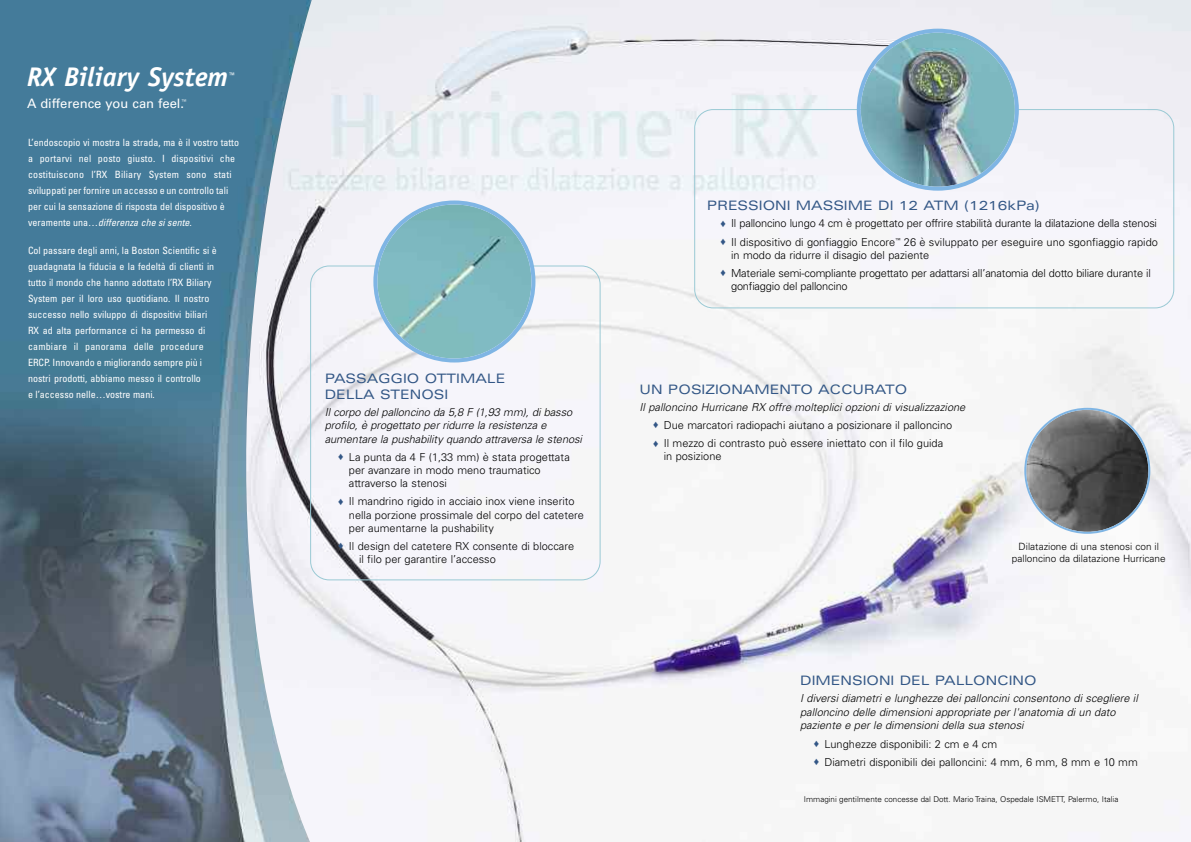
<style>
.page{position:relative;width:1191px;height:842px;background:#fff}
.page>*{position:absolute;margin:0;border:0;box-sizing:border-box;transform-origin:0 0}
.t1{font:italic 700 27px "Officina Sans";color:#fff}
.t2{font:expanded 13px/15.6px "Univers";color:#335786}
.t3{font:500 13px "Univers CE";color:#fff}
.t4{font:300 11px/13.2px "Univers CE";color:#000}
.t5{font:italic 300 11px/13.2px "Univers CE";color:#000}
.t6{font:condensed 10px/16px "Univers";color:#fff}
.t7{font:300 10px/12px "Univers CE";color:#000;text-align:center}
.t8{font:italic 700 9.5px "Officina Sans";color:#fff}
.t9{font:300 8px "Univers CE";color:#000}
.s1{font-style:italic}
.s2{color:#335786}
</style>
<div class="page">
<img style="left:314px;top:0;width:877px;height:842px">
<img style="left:0;top:0;width:314px;height:842px">
<div style="left:310px;top:265px;width:290px;height:315px;background:#f6f5fb"></div>
<svg style="left:373px;top:200px;width:162px;height:162px"></svg>
<div style="left:694px;top:109px;width:480px;height:199px;background:#f6f5f9"></div>
<svg style="left:1024px;top:408px;width:126px;height:126px"></svg>
<img style="left:856px;top:29px;width:162px;height:162px">
<h1 class="t1" style="left:27px;top:67px;width:203px">RX Biliary System</h1>
<p class="t8" style="left:228px;top:73px;width:8px">™</p>
<p class="t3" style="left:27px;top:99px;width:162px">A difference you can feel.<sup>™</sup></p>
<p class="t6" style="left:28px;top:135px;width:213px">L’endoscopio vi mostra la strada, ma è il vostro tatto a portarvi nel posto giusto. I dispositivi che costituiscono l’RX Biliary System sono stati sviluppati per fornire un accesso e un controllo tali per cui la sensazione di risposta del dispositivo è veramente una…<span class="s1">differenza che si sente.</span></p>
<p class="t6" style="left:28px;top:243px;width:190px">Col passare degli anni, la Boston Scientific si è guadagnata la fiducia e la fedeltà di clienti in tutto il mondo che hanno adottato l’RX Biliary System per il loro uso quotidiano. Il nostro successo nello sviluppo di dispositivi biliari RX ad alta performance ci ha permesso di cambiare il panorama delle procedure ERCP. Innovando e migliorando sempre più i nostri prodotti, abbiamo messo il controllo<br>e l’accesso nelle…vostre mani.</p>
<p class="t2" style="left:325px;top:372px;width:182px">PASSAGGIO OTTIMALE<br>DELLA STENOSI</p>
<p class="t5" style="left:325px;top:407px;width:259px">Il corpo del palloncino da 5,8 F (1,93 mm), di basso profilo, è progettato per ridurre la resistenza e aumentare la pushability quando attraversa le stenosi</p>
<p class="t4" style="left:349px;top:451px;width:222px;text-indent:-11px"><span class="s2">♦</span> La punta da 4 F (1,33 mm) è stata progettata per avanzare in modo meno traumatico attraverso la stenosi</p>
<p class="t4" style="left:349px;top:496px;width:236px;text-indent:-11px"><span class="s2">♦</span> Il mandrino rigido in acciaio inox viene inserito nella porzione prossimale del corpo del catetere per aumentarne la pushability</p>
<p class="t4" style="left:359px;top:540px;width:217px;text-indent:-21px"><span class="s2">♦</span> Il design del catetere RX consente di bloccare il filo per garantire l’accesso</p>
<p class="t2" style="left:707px;top:199px;width:334px">PRESSIONI MASSIME DI 12 ATM (1216kPa)</p>
<p class="t4" style="left:720px;top:215px;width:439px;line-height:18.2px"><span class="s2">♦</span> Il palloncino lungo 4 cm è progettato per offrire stabilità durante la dilatazione della stenosi <span class="s2">♦</span> Il dispositivo di gonfiaggio Encore<sup>™</sup> 26 è sviluppato per eseguire uno sgonfiaggio rapido</p>
<p class="t4" style="left:720px;top:247px;width:432px;line-height:18.2px;text-indent:11px">in modo da ridurre il disagio del paziente<br><span class="s2">♦</span> Materiale semi-compliante progettato per adattarsi all’anatomia del dotto biliare durante il</p>
<p class="t4" style="left:731px;top:281px;width:118px">gonfiaggio del palloncino</p>
<p class="t2" style="left:639px;top:382px;width:269px">UN POSIZIONAMENTO ACCURATO</p>
<p class="t4" style="left:653px;top:399px;width:314px;line-height:18.2px;text-indent:-14px"><span class="s1">Il palloncino Hurricane RX offre molteplici opzioni di visualizzazione </span><span class="s2">♦</span> Due marcatori radiopachi aiutano a posizionare il palloncino<br><span class="s2">♦</span> Il mezzo di contrasto può essere iniettato con il filo guida</p>
<p class="t4" style="left:664px;top:451px;width:59px">in posizione</p>
<p class="t7" style="left:1012px;top:542px;width:155px">Dilatazione di una stenosi con il palloncino da dilatazione Hurricane</p>
<p class="t2" style="left:800px;top:674px;width:238px">DIMENSIONI DEL PALLONCINO</p>
<p class="t5" style="left:800px;top:693px;width:339px">I diversi diametri e lunghezze dei palloncini consentono di scegliere il palloncino delle dimensioni appropriate per l'anatomia di un dato paziente e per le dimensioni della sua stenosi</p>
<p class="t4" style="left:813px;top:736px;width:326px;line-height:18.2px"><span class="s2">♦</span> Lunghezze disponibili: 2 cm e 4 cm<br><span class="s2">♦</span> Diametri disponibili dei palloncini: 4 mm, 6 mm, 8 mm e 10 mm</p>
<p class="t9" style="left:804px;top:796px;width:316px">Immagini gentilmente concesse dal Dott. Mario Traina, Ospedale ISMETT, Palermo, Italia</p>
</div>
